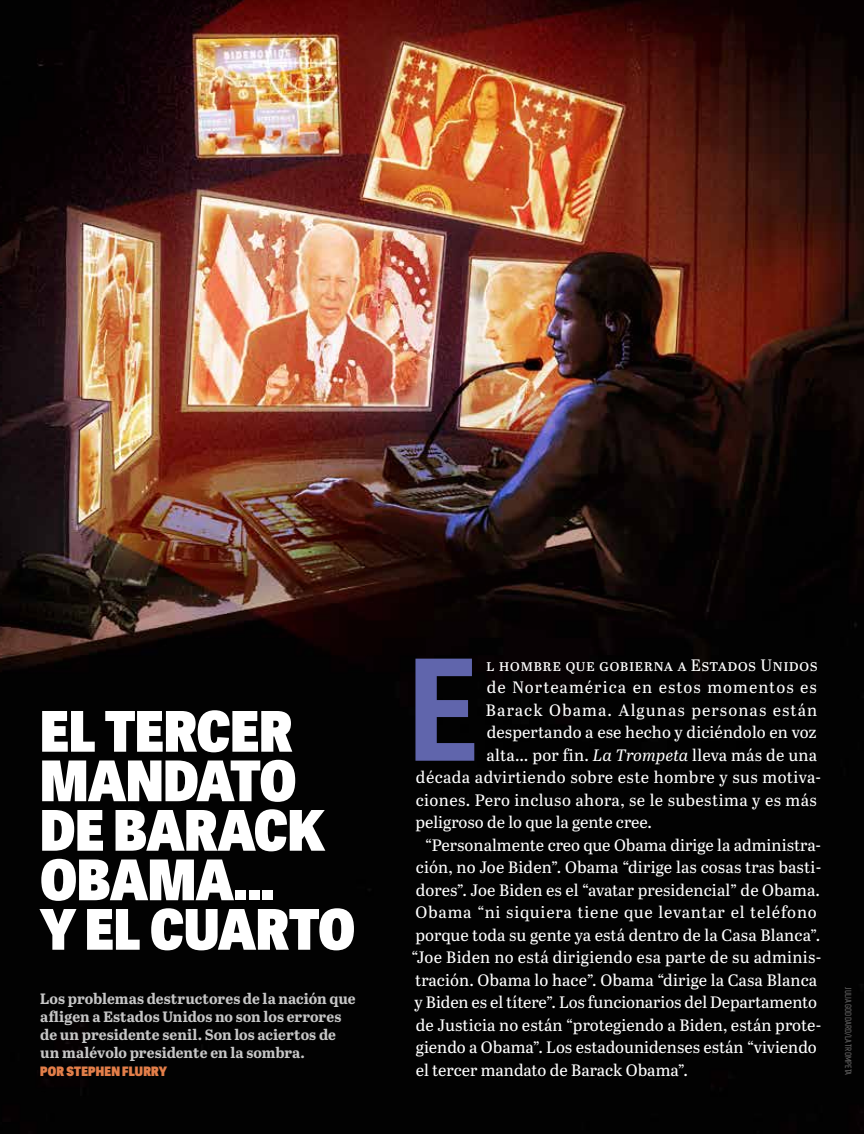
<style>
.page{position:relative;width:864px;height:1134px;background:#fff}
.page>*{position:absolute;margin:0;border:0;box-sizing:border-box;transform-origin:0 0}
.t1{font:700 139.05px "Tablet Gothic Narrow";color:#6065ac}
.t2{font:800 55.5px/49.5px "Tablet Gothic Narrow";letter-spacing:.005em;color:#fff}
.t3{font:16.5px "Abril Text";letter-spacing:.005em;color:#fff}
.t4{font:700 15px/18px "Abril Text";color:#c6c6c6}
.t5{font:800 12.9px "Tablet Gothic Narrow";letter-spacing:.015em;color:#e37e49}
.t6{font:500 9px "Rift Soft";letter-spacing:.01em;color:#706f6f}
.s1{font-style:italic}
</style>
<div class="page">
<img style="left:0;top:0;width:864px;height:1134px">
<h2 class="t2" style="left:40px;top:704px;width:316px">EL TERCER<br>MANDATO<br>DE BARACK<br>OBAMA...<br>Y EL CUARTO</h2>
<p class="t4" style="left:40px;top:989px;width:317px">Los problemas destructores de la nación que afligen a Estados Unidos no son los errores de un presidente senil. Son los aciertos de un malévolo presidente en la sombra.</p>
<p class="t5" style="left:40px;top:1061px;width:128px">POR STEPHEN FLURRY</p>
<h1 class="t1" style="left:406px;top:613px;width:75px">E</h1>
<p class="t3" style="left:486px;top:653px;width:333px">l hombre que gobierna a Estados Unidos</p>
<p class="t3" style="left:487px;top:675px;width:332px">de Norteamérica en estos momentos es</p>
<p class="t3" style="left:486px;top:698px;width:333px">Barack Obama. Algunas personas están</p>
<p class="t3" style="left:487px;top:720px;width:332px">despertando a ese hecho y diciéndolo en voz</p>
<p class="t3" style="left:487px;top:743px;width:332px">alta… por fin. <span class="s1">La Trompeta</span> lleva más de una</p>
<p class="t3" style="left:416px;top:765px;width:407px">década advirtiendo sobre este hombre y sus motiva-</p>
<p class="t3" style="left:416px;top:788px;width:403px">ciones. Pero incluso ahora, se le subestima y es más</p>
<p class="t3" style="left:415px;top:810px;width:238px">peligroso de lo que la gente cree.</p>
<p class="t3" style="left:425px;top:833px;width:398px">“Personalmente creo que Obama dirige la administra-</p>
<p class="t3" style="left:416px;top:856px;width:407px">ción, no Joe Biden”. Obama “dirige las cosas tras basti-</p>
<p class="t3" style="left:416px;top:878px;width:406px">dores”. Joe Biden es el “avatar presidencial” de Obama.</p>
<p class="t3" style="left:416px;top:901px;width:403px">Obama “ni siquiera tiene que levantar el teléfono</p>
<p class="t3" style="left:415px;top:923px;width:406px">porque toda su gente ya está dentro de la Casa Blanca”.</p>
<p class="t3" style="left:412px;top:946px;width:411px">“Joe Biden no está dirigiendo esa parte de su adminis-</p>
<p class="t3" style="left:415px;top:968px;width:404px">tración. Obama lo hace”. Obama “dirige la Casa Blanca</p>
<p class="t3" style="left:414px;top:991px;width:404px">y Biden es el títere”. Los funcionarios del Departamento</p>
<p class="t3" style="left:416px;top:1013px;width:407px">de Justicia no están “protegiendo a Biden, están prote-</p>
<p class="t3" style="left:416px;top:1036px;width:403px">giendo a Obama”. Los estadounidenses están “viviendo</p>
<p class="t3" style="left:416px;top:1058px;width:274px">el tercer mandato de Barack Obama”.</p>
<p class="t6" style="left:855px;top:987px;width:90px;rotate:90deg">JULIA GODDARD/LA TROMPETA</p>
</div>
